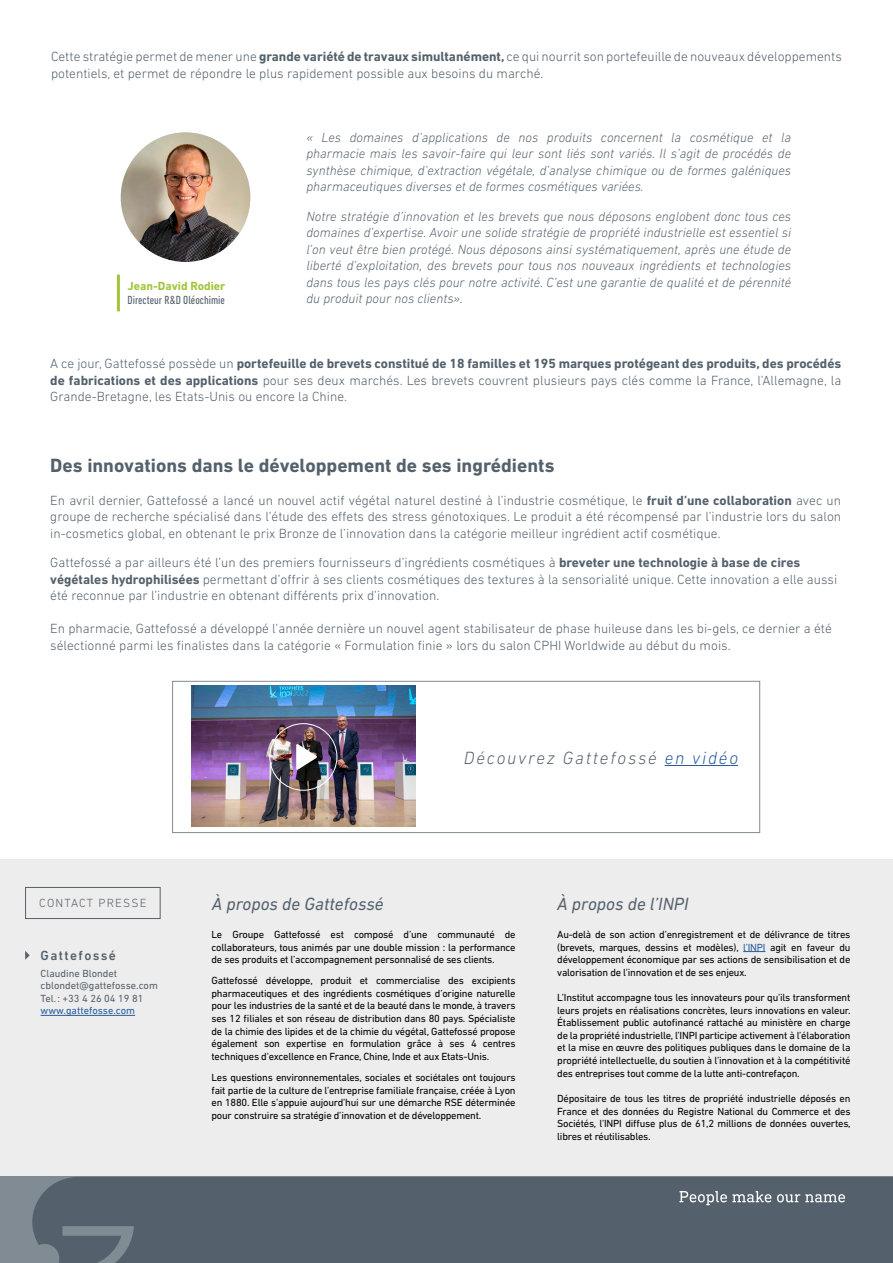
<style>
.page{position:relative;width:893px;height:1263px;background:#fff}
.page>*{position:absolute;margin:0;border:0;box-sizing:border-box;transform-origin:0 0}
.t1{font:700 19.5px "DIN Next LT Pro";color:#54616c}
.t2{font:italic 18px "DIN Next LT Pro";color:#54616c}
.t3{font:italic 300 18px "DIN Next LT Pro";letter-spacing:.1em;color:#54616c}
.t4{font:300 13.5px/16.5px "DIN Next LT Pro";color:#54616c}
.t5{font:italic 300 13.5px/16.5px "DIN Next LT Pro";color:#54616c;text-align:justify}
.t6{font:500 13.5px "DIN Next LT Pro";letter-spacing:.1em;color:#54616c}
.t7{font:condensed 12px "DIN Next LT Pro";color:#54616c}
.t8{font:700 12px "DIN Next LT Pro";color:#a0c53c}
.t9{font:300 12px "DIN Next LT Pro";letter-spacing:.1em;color:#54616c}
.t10{font:10.5px/12.6px "DIN Next LT Pro";letter-spacing:-.02em;color:#000;text-align:justify}
.t11{font:10.5px/12.6px "DIN Next LT Pro";color:#54616c}
.t12{font:10.5px "DIN Next LT Pro";color:#275b9b}
.s1{font-weight:700}
.s2{color:#275b9b}
</style>
<div class="page">
<hr style="left:665px;top:765px;width:73px;height:1px;background:#275b9b">
<div style="left:172px;top:681px;width:588px;height:152px;border:1px solid #808b94"></div>
<img style="left:191px;top:685px;width:225px;height:141px">
<div style="left:269px;top:723px;width:68px;height:68px;border:1px solid #fff;border-radius:50%"></div>
<svg style="left:296px;top:743px;width:22px;height:28px"></svg>
<div style="left:0;top:859px;width:893px;height:318px;background:#ededed"></div>
<svg style="left:743px;top:951px;width:22px;height:1px"></svg>
<hr style="left:41px;top:1015px;width:94px;height:1px;background:#275b9b">
<svg style="left:25px;top:951px;width:5px;height:9px"></svg>
<svg style="left:118px;top:130px;width:135px;height:134px"></svg>
<img style="left:121px;top:132px;width:129px;height:130px;border-radius:65px">
<div style="left:116px;top:128px;width:139px;height:138px;border:4px solid #fff;border-radius:50%"></div>
<hr style="left:117px;top:275px;width:3px;height:36px;background:#a0c53c">
<div style="left:25px;top:887px;width:136px;height:32px;border:1px solid #54616c"></div>
<div style="left:0;top:1177px;width:893px;height:86px;background:#54616c"></div>
<svg style="left:679px;top:1191px;width:166px;height:14px;background:#7c858e"></svg>
<p class="t4" style="left:51px;top:48px;width:792px">Cette stratégie permet de mener une <span class="s1">grande variété de travaux simultanément,</span> ce qui nourrit son portefeuille de nouveaux développements potentiels, et permet de répondre le plus rapidement possible aux besoins du marché.</p>
<p class="t8" style="left:128px;top:279px;width:99px">Jean-David Rodier</p>
<p class="t7" style="left:128px;top:294px;width:99px">Directeur R&amp;D Oléochimie</p>
<p class="t5" style="left:306px;top:129px;width:486px">« Les domaines d’applications de nos produits concernent la cosmétique et la pharmacie mais les savoir-faire qui leur sont liés sont variés. Il s’agit de procédés de synthèse chimique, d’extraction végétale, d’analyse chimique ou de formes galéniques pharmaceutiques diverses et de formes cosmétiques variées.</p>
<p class="t5" style="left:306px;top:208px;width:486px">Notre stratégie d’innovation et les brevets que nous déposons englobent donc tous ces domaines d’expertise. Avoir une solide stratégie de propriété industrielle est essentiel si l’on veut être bien protégé. Nous déposons ainsi systématiquement, après une étude de liberté d’exploitation, des brevets pour tous nos nouveaux ingrédients et technologies dans tous les pays clés pour notre activité. C’est une garantie de qualité et de pérennité du produit pour nos clients».</p>
<p class="t4" style="left:50px;top:355px;width:792px;text-align:justify">A ce jour, Gattefossé possède un <span class="s1">portefeuille de brevets constitué de 18 familles et 195 marques protégeant des produits, des procédés de fabrications et des applications</span> pour ses deux marchés. Les brevets couvrent plusieurs pays clés comme la France, l’Allemagne, la Grande-Bretagne, les Etats-Unis ou encore la Chine.</p>
<h1 class="t1" style="left:50px;top:454px;width:506px">Des innovations dans le développement de ses ingrédients</h1>
<p class="t4" style="left:50px;top:492px;width:792px;text-align:justify">En avril dernier, Gattefossé a lancé un nouvel actif végétal naturel destiné à l’industrie cosmétique, le <span class="s1">fruit d’une collaboration</span> avec un groupe de recherche spécialisé dans l’étude des effets des stress génotoxiques. Le produit a été récompensé par l’industrie lors du salon in-cosmetics global, en obtenant le prix Bronze de l’innovation dans la catégorie meilleur ingrédient actif cosmétique.</p>
<p class="t4" style="left:50px;top:554px;width:788px">Gattefossé a par ailleurs été l’un des premiers fournisseurs d’ingrédients cosmétiques à <span class="s1">breveter une technologie à base de cires végétales hydrophilisées</span> permettant d’offrir à ses clients cosmétiques des textures à la sensorialité unique. Cette innovation a elle aussi été reconnue par l’industrie en obtenant différents prix d’innovation.</p>
<p class="t4" style="left:50px;top:620px;width:783px">En pharmacie, Gattefossé a développé l’année dernière un nouvel agent stabilisateur de phase huileuse dans les bi-gels, ce dernier a été sélectionné parmi les finalistes dans la catégorie « Formulation finie » lors du salon CPHI Worldwide au début du mois.</p>
<p class="t9" style="left:39px;top:896px;width:109px">CONTACT PRESSE</p>
<p class="t6" style="left:41px;top:947px;width:77px">Gattefossé</p>
<p class="t11" style="left:41px;top:966px;width:119px">Claudine Blondet cblondet@gattefosse.com<br>Tel.: +33 4 26 04 19 81</p>
<p class="t12" style="left:41px;top:1005px;width:96px">www.gattefosse.com</p>
<h2 class="t3" style="left:464px;top:747px;width:276px">Découvrez Gattefossé <span class="s2">en vidéo</span></h2>
<h2 class="t2" style="left:212px;top:894px;width:173px">À propos de Gattefossé</h2>
<h2 class="t2" style="left:557px;top:894px;width:133px">À propos de l’INPI</h2>
<p class="t10" style="left:212px;top:928px;width:306px">Le Groupe Gattefossé est composé d’une communauté de collaborateurs, tous animés par une double mission : la performance de ses produits et l’accompagnement personnalisé de ses clients.</p>
<p class="t10" style="left:212px;top:974px;width:306px">Gattefossé développe, produit et commercialise des excipients pharmaceutiques et des ingrédients cosmétiques d’origine naturelle pour les industries de la santé et de la beauté dans le monde, à travers ses 12 filiales et son réseau de distribution dans 80 pays. Spécialiste de la chimie des lipides et de la chimie du végétal, Gattefossé propose également son expertise en formulation grâce à ses 4 centres techniques d’excellence en France, Chine, Inde et aux Etats-Unis.</p>
<p class="t10" style="left:212px;top:1071px;width:306px">Les questions environnementales, sociales et sociétales ont toujours fait partie de la culture de l’entreprise familiale française, créée à Lyon en 1880. Elle s’appuie aujourd’hui sur une démarche RSE déterminée pour construire sa stratégie d’innovation et de développement.</p>
<p class="t10" style="left:557px;top:928px;width:295px">Au-delà de son action d’enregistrement et de délivrance de titres (brevets, marques, dessins et modèles), <span class="s2">l’INPI</span> agit en faveur du développement économique par ses actions de sensibilisation et de valorisation de l’innovation et de ses enjeux.</p>
<p class="t10" style="left:557px;top:991px;width:295px">L’Institut accompagne tous les innovateurs pour qu’ils transforment leurs projets en réalisations concrètes, leurs innovations en valeur.<br>Établissement public autofinancé rattaché au ministère en charge de la propriété industrielle, l’INPI participe activement à l’élaboration et la mise en œuvre des politiques publiques dans le domaine de la propriété intellectuelle, du soutien à l’innovation et à la compétitivité des entreprises tout comme de la lutte anti-contrefaçon.</p>
<p class="t10" style="left:557px;top:1092px;width:295px">Dépositaire de tous les titres de propriété industrielle déposés en France et des données du Registre National du Commerce et des Sociétés, l’INPI diffuse plus de 61,2 millions de données ouvertes, libres et réutilisables.</p>
</div>
